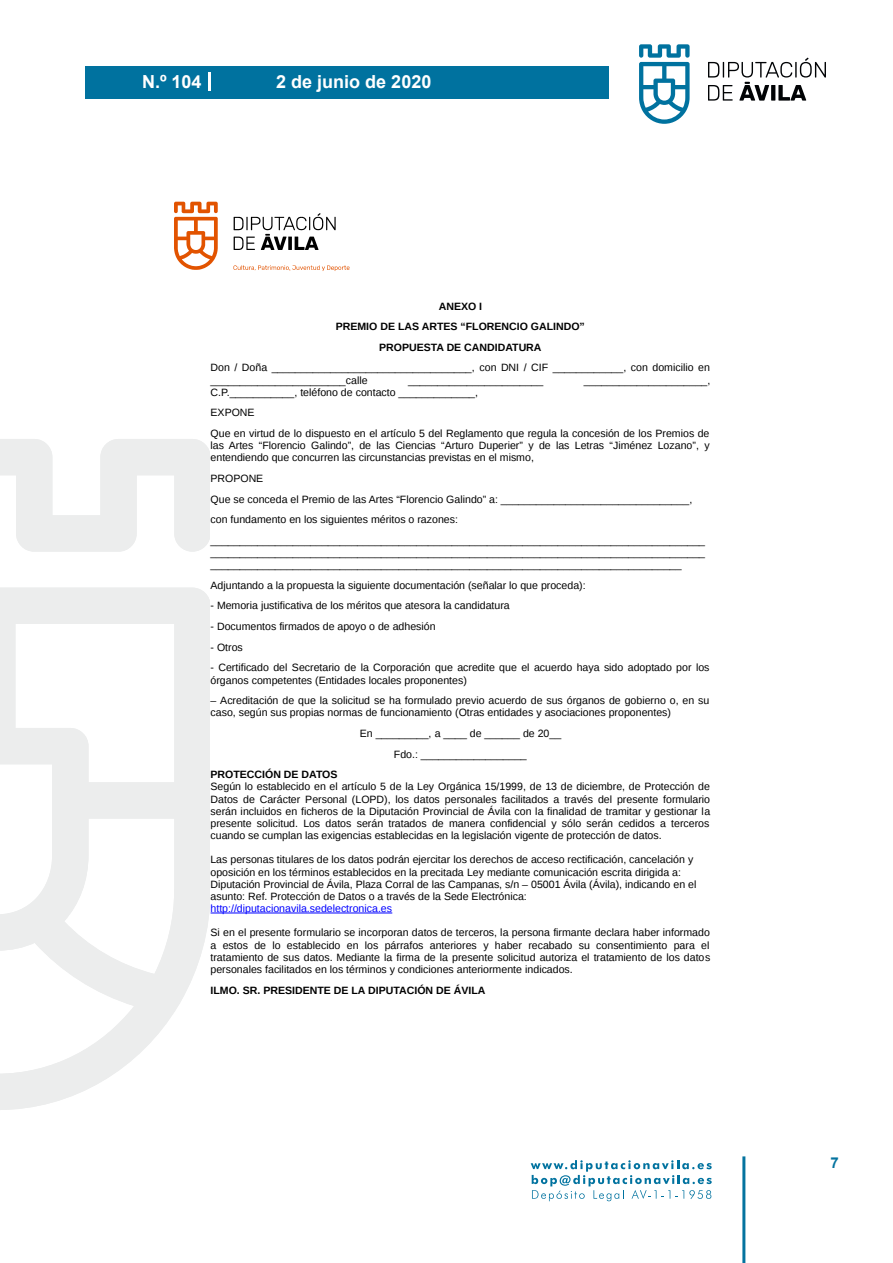
<style>
.page{position:relative;width:893px;height:1263px;background:#fff}
.page>*{position:absolute;margin:0;border:0;box-sizing:border-box;transform-origin:0 0}
.t1{font:700 18px "Arial";color:#fff}
.t2{font:700 15px "Arial";color:#04739f}
.t3{font:10.65px/12.1px "Liberation Sans";color:#000}
.t4{font:700 10.65px/20.7px "Liberation Sans";color:#000;text-align:center}
.t5{font:10.65px "Liberation Sans";color:#00f}
</style>
<div class="page">
<svg style="left:531px;top:1160px;width:181px;height:41px"></svg>
<div style="left:85px;top:66px;width:523px;height:33px;background:#00729f"></div>
<svg style="left:639px;top:44px;width:51px;height:80px"></svg>
<svg style="left:708px;top:58px;width:118px;height:43px"></svg>
<hr style="left:742px;top:1156px;width:3px;height:107px;background:#04739f">
<svg style="left:208px;top:72px;width:2px;height:18px"></svg>
<svg style="left:0;top:439px;width:210px;height:671px"></svg>
<div style="left:170px;top:1057px;width:173px;height:57px;background:#fff"></div>
<svg style="left:234px;top:213px;width:102px;height:37px"></svg>
<svg style="left:174px;top:202px;width:44px;height:68px"></svg>
<svg style="left:233px;top:265px;width:116px;height:6px"></svg>
<hr style="left:211px;top:913px;width:181px;height:1px;background:#00f">
<h1 class="t1" style="left:142px;top:69px;width:61px">N.º 104</h1>
<h1 class="t1" style="left:276px;top:69px;width:157px">2 de junio de 2020</h1>
<p class="t4" style="left:336px;top:296px;width:251px">ANEXO I<br>PREMIO DE LAS ARTES “FLORENCIO GALINDO”<br>PROPUESTA DE CANDIDATURA</p>
<p class="t3" style="left:211px;top:362px;width:501px">Don / Doña __________________________________, con DNI / CIF ____________, con domicilio en _______________________calle</p>
<p class="t3" style="left:408px;top:374px;width:137px">_______________________</p>
<p class="t3" style="left:584px;top:374px;width:128px">_____________________,</p>
<p class="t3" style="left:211px;top:382px;width:500px;line-height:20.7px">C.P.___________, teléfono de contacto _____________,<br>EXPONE<br>Que en virtud de lo dispuesto en el artículo 5 del Reglamento que regula la concesión de los Premios de</p>
<p class="t3" style="left:211px;top:440px;width:501px">las Artes “Florencio Galindo”, de las Ciencias “Arturo Duperier” y de las Letras “Jiménez Lozano”, y entendiendo que concurren las circunstancias previstas en el mismo,</p>
<p class="t3" style="left:211px;top:468px;width:496px;line-height:20.5px">PROPONE<br>Que se conceda el Premio de las Artes “Florencio Galindo” a: ________________________________, con fundamento en los siguientes méritos o razones: ____________________________________________________________________________________</p>
<p class="t3" style="left:211px;top:546px;width:496px">____________________________________________________________________________________ ________________________________________________________________________________</p>
<p class="t3" style="left:211px;top:579px;width:377px">Adjuntando a la propuesta la siguiente documentación (señalar lo que proceda):</p>
<p class="t3" style="left:211px;top:600px;width:301px">- Memoria justificativa de los méritos que atesora la candidatura</p>
<p class="t3" style="left:211px;top:620px;width:227px">- Documentos firmados de apoyo o de adhesión</p>
<p class="t3" style="left:211px;top:641px;width:34px">- Otros</p>
<p class="t3" style="left:211px;top:662px;width:500px">- Certificado del Secretario de la Corporación que acredite que el acuerdo haya sido adoptado por los órganos competentes (Entidades locales proponentes)</p>
<p class="t3" style="left:211px;top:695px;width:500px">– Acreditación de que la solicitud se ha formulado previo acuerdo de sus órganos de gobierno o, en su caso, según sus propias normas de funcionamiento (Otras entidades y asociaciones proponentes)</p>
<p class="t3" style="left:360px;top:723px;width:203px;line-height:20.5px;text-align:center">En _________, a ____ de ______ de 20__<br>Fdo.: __________________</p>
<p class="t4" style="left:211px;top:764px;width:128px">PROTECCIÓN DE DATOS</p>
<p class="t3" style="left:211px;top:781px;width:501px;text-align:justify">Según lo establecido en el artículo 5 de la Ley Orgánica 15/1999, de 13 de diciembre, de Protección de Datos de Carácter Personal (LOPD), los datos personales facilitados a través del presente formulario serán incluidos en ficheros de la Diputación Provincial de Ávila con la finalidad de tramitar y gestionar la presente solicitud. Los datos serán tratados de manera confidencial y sólo serán cedidos a terceros cuando se cumplan las exigencias establecidas en la legislación vigente de protección de datos.</p>
<p class="t3" style="left:211px;top:854px;width:487px">Las personas titulares de los datos podrán ejercitar los derechos de acceso rectificación, cancelación y oposición en los términos establecidos en la precitada Ley mediante comunicación escrita dirigida a:<br>Diputación Provincial de Ávila, Plaza Corral de las Campanas, s/n – 05001 Ávila (Ávila), indicando en el asunto: Ref. Protección de Datos o a través de la Sede Electrónica:</p>
<p class="t5" style="left:211px;top:903px;width:183px">http://diputacionavila.sedelectronica.es</p>
<p class="t3" style="left:211px;top:927px;width:501px;text-align:justify">Si en el presente formulario se incorporan datos de terceros, la persona firmante declara haber informado a estos de lo establecido en los párrafos anteriores y haber recabado su consentimiento para el tratamiento de sus datos. Mediante la firma de la presente solicitud autoriza el tratamiento de los datos personales facilitados en los términos y condiciones anteriormente indicados.</p>
<p class="t4" style="left:211px;top:979px;width:276px">ILMO. SR. PRESIDENTE DE LA DIPUTACIÓN DE ÁVILA</p>
<h2 class="t2" style="left:831px;top:1152px;width:10px">7</h2>
</div>
